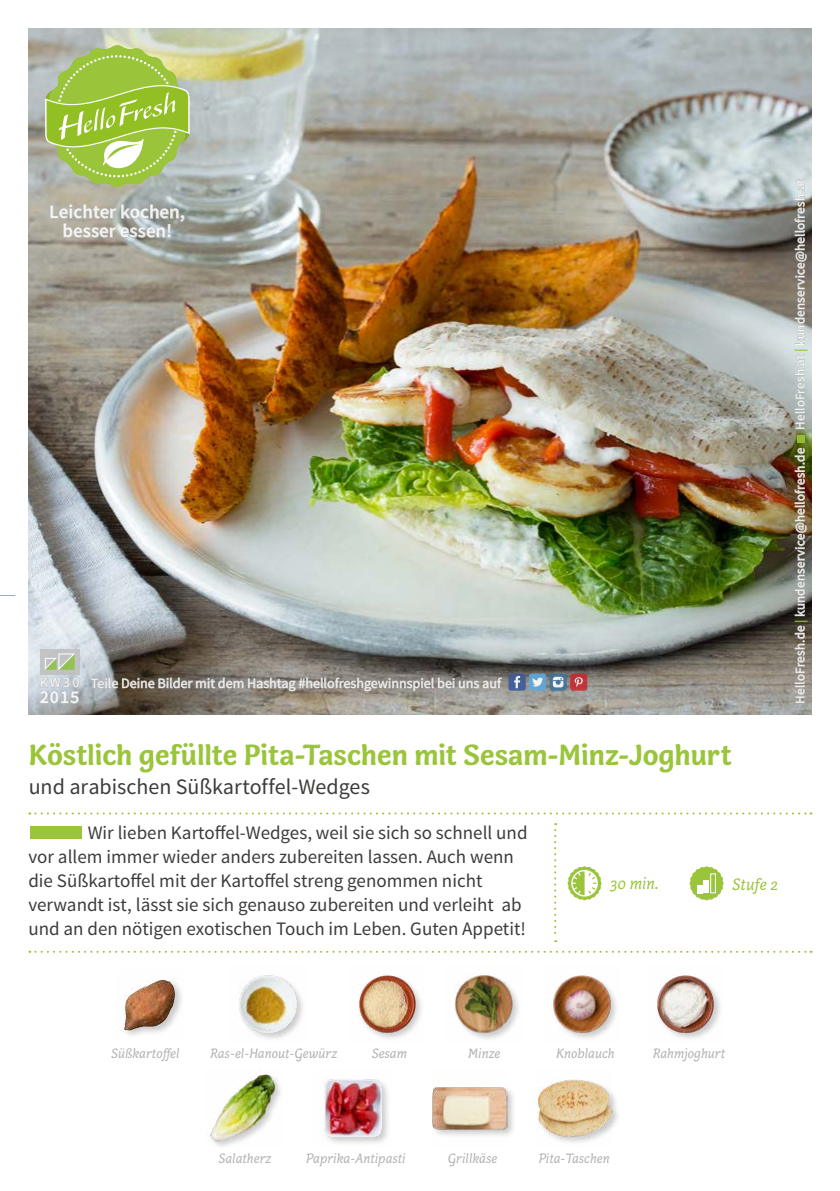
<style>
.page{position:relative;width:840px;height:1191px;background:#fff}
.page>*{position:absolute;margin:0;border:0;box-sizing:border-box;transform-origin:0 0}
.FRONT_Recipe_Title{font:700 30px "Capucine Basic";letter-spacing:-.005em;color:#9ac43a}
.FRONT_Recipe_Subtitl{font:22px "Source Sans Pro";letter-spacing:-.005em;color:#3c3c3b}
.FRONT___BACK_Running{font:19px/24px "Source Sans Pro";color:#3c3c3b}
.t1{font:600 19px/19px "Source Sans Pro";color:#fff;text-align:center}
.t2{font:600 18px "Source Sans Pro";color:#fff}
.FRONT_Icons{font:italic 17px "Capucine Basic";color:#9ac43a}
.FRONT_ingredients{font:italic 14px "Capucine Basic";color:#b3b2b2}
.t3{font:14px "Source Sans Pro";color:#fff}
.t4{font:13px "Source Sans Pro";letter-spacing:.02em;color:#fff}
.s1{font-weight:700;color:#9ac43a}
</style>
<div class="page">
<img style="left:28px;top:28px;width:783px;height:686px">
<svg style="left:29px;top:812px;width:782px;height:2px"></svg>
<svg style="left:554px;top:823px;width:2px;height:119px"></svg>
<svg style="left:29px;top:950px;width:782px;height:2px"></svg>
<svg style="left:50px;top:204px;width:135px;height:48px;background:#a7a8a0"></svg>
<svg style="left:90px;top:673px;width:412px;height:24px;background:#8d8881"></svg>
<div style="left:508px;top:673px;width:17px;height:17px;background:#445f98;border-radius:3px"></div>
<svg style="left:514px;top:676px;width:6px;height:12px"></svg>
<svg style="left:549px;top:673px;width:17px;height:17px"></svg>
<svg style="left:552px;top:677px;width:11px;height:10px"></svg>
<div style="left:528px;top:673px;width:18px;height:17px;background:#62a5d3;border-radius:3px"></div>
<svg style="left:532px;top:677px;width:11px;height:9px"></svg>
<svg style="left:569px;top:673px;width:18px;height:17px"></svg>
<svg style="left:574px;top:677px;width:8px;height:10px"></svg>
<svg style="left:689px;top:866px;width:34px;height:34px"></svg>
<div style="left:710px;top:873px;width:5px;height:20px;border:1px solid #fff"></div>
<svg style="left:0;top:595px;width:15px;height:1px"></svg>
<svg style="left:45px;top:45px;width:144px;height:143px;background:#aac765"></svg>
<svg style="left:793px;top:625px;width:12px;height:78px"></svg>
<svg style="left:793px;top:447px;width:13px;height:170px;background:#7f7666"></svg>
<div style="left:796px;top:435px;width:7px;height:8px;background:#93ba35"></div>
<svg style="left:793px;top:353px;width:12px;height:76px"></svg>
<svg style="left:793px;top:178px;width:13px;height:167px;background:#9b9a96"></svg>
<div style="left:30px;top:826px;width:52px;height:12px;background:#9ac43a"></div>
<div style="left:535px;top:1078px;width:85px;height:67px;background:#000;opacity:.2"></div>
<img style="left:535px;top:1078px;width:77px;height:67px">
<img style="left:323px;top:1078px;width:65px;height:65px">
<img style="left:207px;top:1074px;width:74px;height:72px">
<div style="left:431px;top:1086px;width:85px;height:52px;background:#000;opacity:.2"></div>
<img style="left:431px;top:1086px;width:76px;height:52px">
<img style="left:124px;top:979px;width:58px;height:56px">
<img style="left:239px;top:975px;width:64px;height:64px">
<img style="left:358px;top:975px;width:64px;height:64px">
<img style="left:657px;top:974px;width:63px;height:65px">
<img style="left:455px;top:975px;width:64px;height:64px">
<img style="left:552px;top:975px;width:65px;height:64px">
<div style="left:40px;top:649px;width:39px;height:25px;background:#c1c3c5"></div>
<svg style="left:39px;top:653px;width:41px;height:51px"></svg>
<svg style="left:567px;top:866px;width:34px;height:34px"></svg>
<p class="t1" style="left:50px;top:203px;width:137px">Leichter kochen, besser essen!</p>
<p class="t3" style="left:40px;top:674px;width:41px">KW30</p>
<p class="t2" style="left:40px;top:686px;width:41px">2015</p>
<p class="t3" style="left:91px;top:674px;width:411px">Teile Deine Bilder mit dem Hashtag #hellofreshgewinnspiel bei uns auf</p>
<p class="FRONT_Recipe_Title" style="left:29px;top:731px;width:704px">Köstlich gefüllte Pita-Taschen mit Sesam-Minz-Joghurt</p>
<p class="FRONT_Recipe_Subtitl" style="left:29px;top:772px;width:342px">und arabischen Süßkartoffel-Wedges</p>
<p class="FRONT___BACK_Running" style="left:28px;top:820px;width:500px;text-indent:59px">Wir lieben Kartoffel-Wedges, weil sie sich so schnell und vor allem immer wieder anders zubereiten lassen. Auch wenn die Süßkartoffel mit der Kartoffel streng genommen nicht verwandt ist, lässt sie sich genauso zubereiten und verleiht ab und an den nötigen exotischen Touch im Leben. Guten Appetit!</p>
<p class="FRONT_Icons" style="left:609px;top:871px;width:50px">30 min.</p>
<p class="FRONT_Icons" style="left:731px;top:871px;width:47px">Stufe 2</p>
<p class="t4" style="left:791px;top:430px;width:252px;rotate:-90deg">HelloFresh.at <span class="s1">|</span> kundenservice@hellofresh.at</p>
<p class="t4" style="left:791px;top:703px;width:257px;rotate:-90deg">HelloFresh.de <span class="s1">|</span> kundenservice@hellofresh.de</p>
<p class="FRONT_ingredients" style="left:111px;top:1042px;width:70px">Süßkartoffel</p>
<p class="FRONT_ingredients" style="left:210px;top:1042px;width:129px">Ras-el-Hanout-Gewürz</p>
<p class="FRONT_ingredients" style="left:371px;top:1042px;width:37px">Sesam</p>
<p class="FRONT_ingredients" style="left:468px;top:1042px;width:34px">Minze</p>
<p class="FRONT_ingredients" style="left:555px;top:1042px;width:60px">Knoblauch</p>
<p class="FRONT_ingredients" style="left:652px;top:1042px;width:74px">Rahmjoghurt</p>
<p class="FRONT_ingredients" style="left:218px;top:1148px;width:55px">Salatherz</p>
<p class="FRONT_ingredients" style="left:306px;top:1148px;width:101px">Paprika-Antipasti</p>
<p class="FRONT_ingredients" style="left:447px;top:1148px;width:51px">Grillkäse</p>
<p class="FRONT_ingredients" style="left:538px;top:1148px;width:72px">Pita-Taschen</p>
</div>
